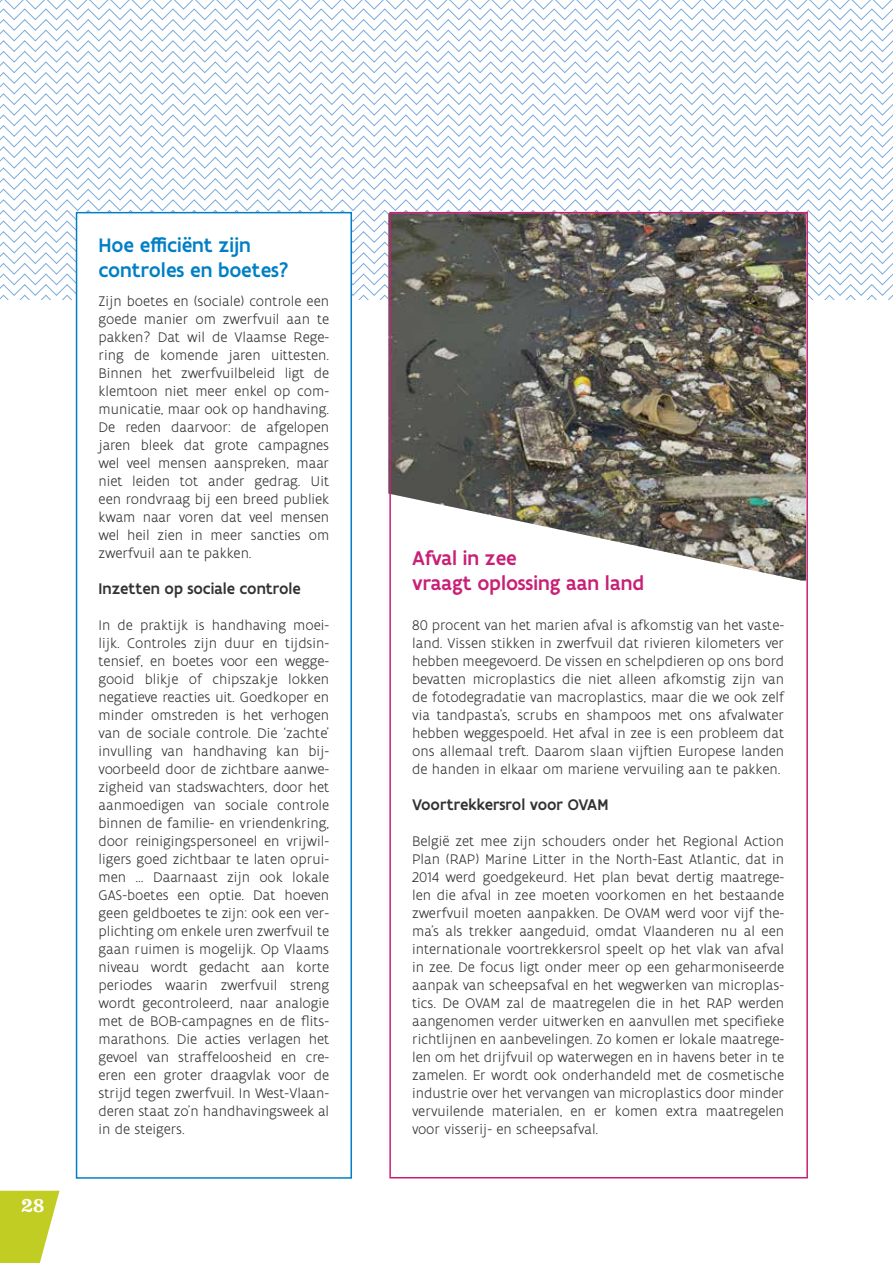
<style>
.page{position:relative;width:893px;height:1263px;background:#fff}
.page>*{position:absolute;margin:0;border:0;box-sizing:border-box;transform-origin:0 0}
.t1{font:500 21px/25.2px "Flanders Art Sans";color:#007fc5}
.t2{font:500 21px/25.2px "Flanders Art Sans";color:#c82076}
.t3{font:700 18px "Farao";color:#fff}
.t4{font:500 16.5px "Flanders Art Sans";color:#333334}
.t5{font:300 15px/18px "Flanders Art Sans";color:#333334;text-align:justify}
</style>
<div class="page">
<svg style="left:0;top:1191px;width:60px;height:72px"></svg>
<svg style="left:0;top:0;width:893px;height:299px"></svg>
<div style="left:77px;top:213px;width:274px;height:965px;background:#fff"></div>
<div style="left:76px;top:212px;width:276px;height:967px;border:2px solid #007fc5"></div>
<img style="left:388px;top:213px;width:417px;height:367px">
<div style="left:389px;top:212px;width:419px;height:966px;border:2px solid #c82076"></div>
<p class="t3" style="left:21px;top:1196px;width:25px">28</p>
<h1 class="t1" style="left:99px;top:233px;width:191px">Hoe efficiënt zijn controles en boetes?</h1>
<p class="t5" style="left:99px;top:293px;width:232px">Zijn boetes en (sociale) controle een goede manier om zwerfvuil aan te pakken? Dat wil de Vlaamse Rege&shy;ring de komende jaren uittesten.<br>Binnen het zwerfvuilbeleid ligt de klemtoon niet meer enkel op com&shy;municatie, maar ook op handhaving.<br>De reden daarvoor: de afgelopen jaren bleek dat grote campagnes wel veel mensen aanspreken, maar niet leiden tot ander gedrag. Uit een rondvraag bij een breed publiek kwam naar voren dat veel mensen wel heil zien in meer sancties om zwerfvuil aan te pakken.</p>
<p class="t4" style="left:99px;top:578px;width:204px">Inzetten op sociale controle</p>
<p class="t5" style="left:99px;top:617px;width:232px">In de praktijk is handhaving moei&shy;lijk. Controles zijn duur en tijdsin&shy;tensief, en boetes voor een wegge&shy;gooid blikje of chipszakje lokken negatieve reacties uit. Goedkoper en minder omstreden is het verhogen van de sociale controle. Die ‘zachte’ invulling van handhaving kan bij&shy;voorbeeld door de zichtbare aanwe&shy;zigheid van stadswachters, door het aanmoedigen van sociale controle binnen de familie- en vriendenkring, door reinigingspersoneel en vrijwil&shy;ligers goed zichtbaar te laten oprui&shy;men … Daarnaast zijn ook lokale GAS-boetes een optie. Dat hoeven geen geldboetes te zijn: ook een ver&shy;plichting om enkele uren zwerfvuil te gaan ruimen is mogelijk. Op Vlaams niveau wordt gedacht aan korte periodes waarin zwerfvuil streng wordt gecontroleerd, naar analogie met de BOB-campagnes en de flits&shy;marathons. Die acties verlagen het gevoel van straffeloosheid en cre&shy;ëren een groter draagvlak voor de strijd tegen zwerfvuil. In West-Vlaan&shy;deren staat zo’n handhavingsweek al in de steigers.</p>
<h1 class="t2" style="left:412px;top:546px;width:233px">Afval in zee<br>vraagt oplossing aan land</h1>
<p class="t5" style="left:412px;top:617px;width:374px">80 procent van het marien afval is afkomstig van het vaste&shy;land. Vissen stikken in zwerfvuil dat rivieren kilometers ver hebben meegevoerd. De vissen en schelpdieren op ons bord bevatten microplastics die niet alleen afkomstig zijn van de fotodegradatie van macroplastics, maar die we ook zelf via tandpasta’s, scrubs en shampoos met ons afvalwater hebben weggespoeld. Het afval in zee is een probleem dat ons allemaal treft. Daarom slaan vijftien Europese landen de handen in elkaar om mariene vervuiling aan te pakken.</p>
<p class="t4" style="left:412px;top:794px;width:198px">Voortrekkersrol voor OVAM</p>
<p class="t5" style="left:412px;top:833px;width:374px">België zet mee zijn schouders onder het Regional Action Plan (RAP) Marine Litter in the North-East Atlantic, dat in 2014 werd goedgekeurd. Het plan bevat dertig maatrege&shy;len die afval in zee moeten voorkomen en het bestaande zwerfvuil moeten aanpakken. De OVAM werd voor vijf the&shy;ma’s als trekker aangeduid, omdat Vlaanderen nu al een internationale voortrekkersrol speelt op het vlak van afval in zee. De focus ligt onder meer op een geharmoniseerde aanpak van scheepsafval en het wegwerken van microplas&shy;tics. De OVAM zal de maatregelen die in het RAP werden aangenomen verder uitwerken en aanvullen met specifieke richtlijnen en aanbevelingen. Zo komen er lokale maatrege&shy;len om het drijfvuil op waterwegen en in havens beter in te zamelen. Er wordt ook onderhandeld met de cosmetische industrie over het vervangen van microplastics door minder vervuilende materialen, en er komen extra maatregelen voor visserij- en scheepsafval.</p>
</div>
